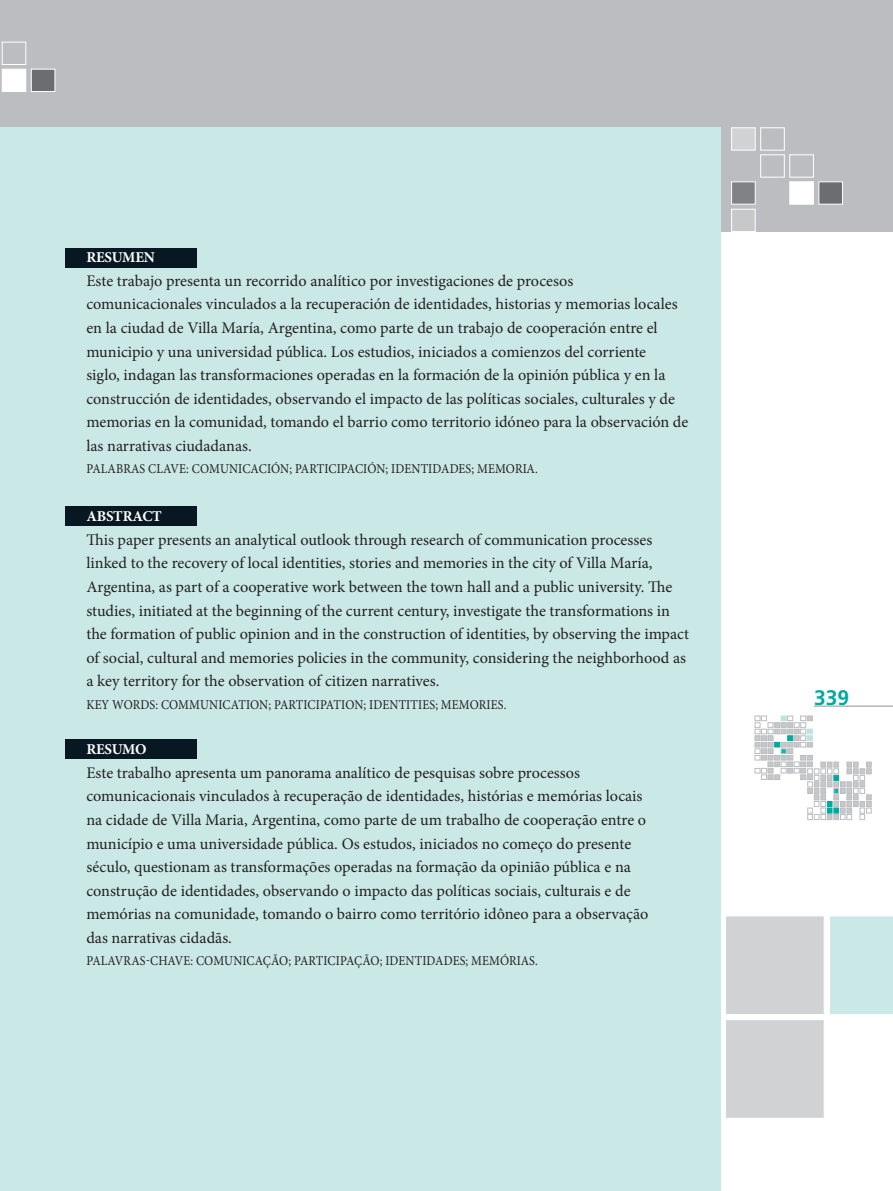
<style>
.page{position:relative;width:893px;height:1191px;background:#fff}
.page>*{position:absolute;margin:0;border:0;box-sizing:border-box;transform-origin:0 0}
.t1{font:700 21px "Frutiger";color:#00a9a0}
.t2{font:16.2px/23.5px "Minion Pro";color:#231f20}
.t3{font:700 15px "Minion Pro";letter-spacing:-.015em;color:#fff}
.t4{font:13.5px "Minion Pro";letter-spacing:.01em;color:#231f20;scale:.9 1}
</style>
<div class="page">
<svg style="left:755px;top:716px;width:116px;height:103px"></svg>
<hr style="left:814px;top:706px;width:79px;height:1px;background:#b2b3b7">
<div style="left:0;top:0;width:893px;height:232px;background:#bcbdc0"></div>
<div style="left:725px;top:915px;width:100px;height:100px;background:#d1d2d4;border:1px solid #fff"></div>
<div style="left:830px;top:916px;width:63px;height:98px;background:#c9e8e6"></div>
<div style="left:731px;top:182px;width:24px;height:22px;background:#808285"></div>
<div style="left:790px;top:182px;width:24px;height:22px;background:#fff"></div>
<div style="left:819px;top:182px;width:24px;height:22px;background:#6c6d70"></div>
<div style="left:760px;top:155px;width:24px;height:22px;border:1px solid #fff"></div>
<div style="left:790px;top:155px;width:24px;height:22px;border:1px solid #fff"></div>
<div style="left:731px;top:128px;width:24px;height:22px;background:#d1d2d4;border:1px solid #fff"></div>
<div style="left:760px;top:128px;width:24px;height:22px;border:1px solid #fff"></div>
<div style="left:731px;top:209px;width:24px;height:23px;background:#c7c8ca;border:1px solid #fff"></div>
<div style="left:2px;top:69px;width:24px;height:23px;background:#fff"></div>
<div style="left:31px;top:69px;width:24px;height:23px;background:#6c6d70;border:1px solid #fff"></div>
<div style="left:2px;top:42px;width:24px;height:23px;border:1px solid #fff"></div>
<div style="left:725px;top:1019px;width:100px;height:99px;background:#d1d2d4;border:1px solid #fff"></div>
<div style="left:0;top:128px;width:721px;height:1063px;background:#c9e8e6"></div>
<div style="left:65px;top:248px;width:131px;height:20px;background:#071822"></div>
<div style="left:65px;top:506px;width:131px;height:19px;background:#071822"></div>
<div style="left:65px;top:738px;width:131px;height:20px;background:#071822"></div>
<p class="t3" style="left:86px;top:247px;width:70px">RESUMEN</p>
<p class="t2" style="left:86px;top:269px;width:603px">Este trabajo presenta un recorrido analítico por investigaciones de procesos comunicacionales vinculados a la recuperación de identidades, historias y memorias locales en la ciudad de Villa María, Argentina, como parte de un trabajo de cooperación entre el municipio y una universidad pública. Los estudios, iniciados a comienzos del corriente<br>siglo, indagan las transformaciones operadas en la formación de la opinión pública y en la construcción de identidades, observando el impacto de las políticas sociales, culturales y de memorias en la comunidad, tomando el barrio como territorio idóneo para la observación de las narrativas ciudadanas.</p>
<p class="t4" style="left:86px;top:460px;width:503px">PALABRAS CLAVE: COMUNICACIÓN; PARTICIPACIÓN; IDENTIDADES; MEMORIA.</p>
<p class="t3" style="left:86px;top:506px;width:77px">ABSTRACT</p>
<p class="t2" style="left:86px;top:528px;width:604px">This paper presents an analytical outlook through research of communication processes linked to the recovery of local identities, stories and memories in the city of Villa María, Argentina, as part of a cooperative work between the town hall and a public university. The studies, initiated at the beginning of the current century, investigate the transformations in the formation of public opinion and in the construction of identities, by observing the impact of social, cultural and memories policies in the community, considering the neighborhood as a key territory for the observation of citizen narratives.</p>
<p class="t4" style="left:86px;top:695px;width:468px">KEY WORDS: COMMUNICATION; PARTICIPATION; IDENTITIES; MEMORIES.</p>
<p class="t3" style="left:86px;top:739px;width:62px">RESUMO</p>
<p class="t2" style="left:86px;top:761px;width:563px">Este trabalho apresenta um panorama analítico de pesquisas sobre processos comunicacionais vinculados à recuperação de identidades, histórias e memórias locais na cidade de Villa Maria, Argentina, como parte de um trabalho de cooperação entre o município e uma universidade pública. Os estudos, iniciados no começo do presente século, questionam as transformações operadas na formação da opinião pública e na construção de identidades, observando o impacto das políticas sociais, culturais e de memórias na comunidade, tomando o bairro como território idôneo para a observação das narrativas cidadãs.</p>
<p class="t4" style="left:86px;top:952px;width:503px">PALAVRAS-CHAVE: COMUNICAÇÃO; PARTICIPAÇÃO; IDENTIDADES; MEMÓRIAS.</p>
<p class="t1" style="left:814px;top:685px;width:37px">339</p>
</div>
